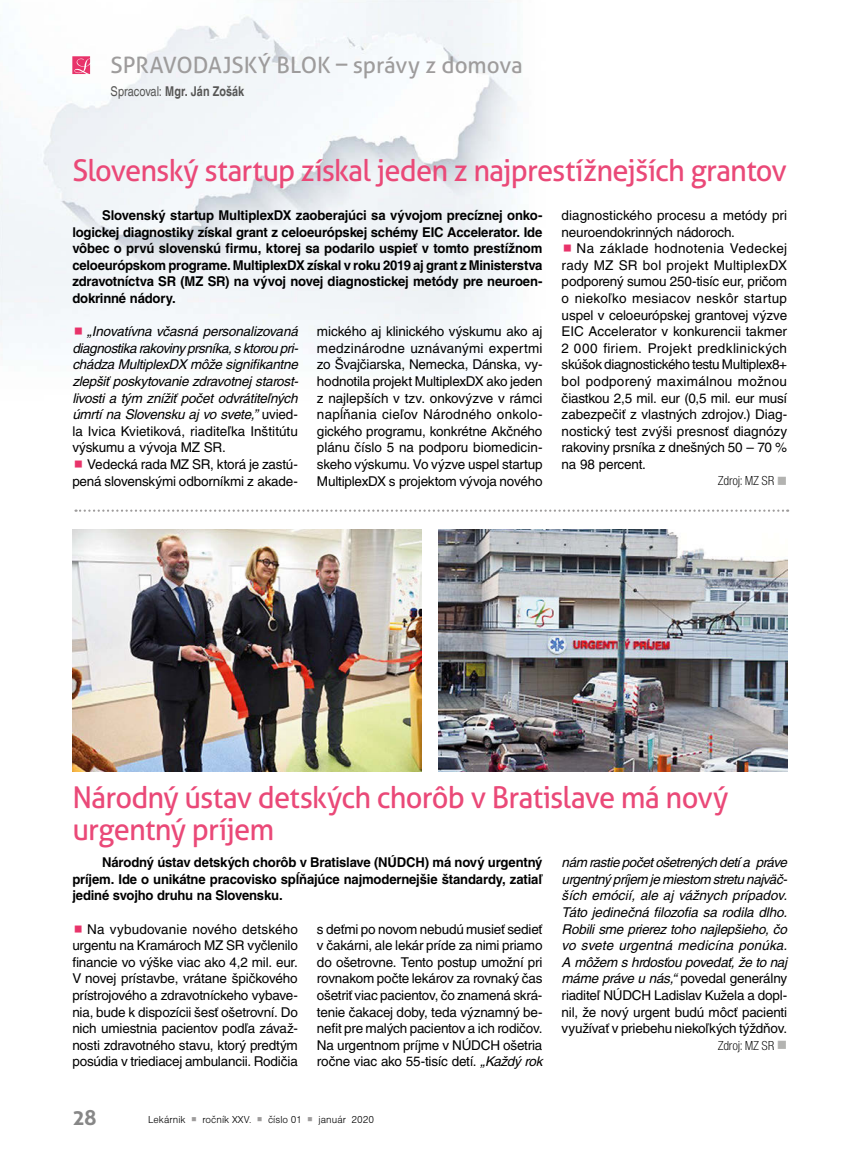
<style>
.page{position:relative;width:851px;height:1149px;background:#fff}
.page>*{position:absolute;margin:0;border:0;box-sizing:border-box;transform-origin:0 0}
.t1{font:30px/31.5px "Aller";letter-spacing:-.03em;color:#ea4978}
.t2{font:22.5px "Aller";letter-spacing:-.005em;color:#9e9c9c}
.t3{font:700 21px "Aller";color:#878787}
.t4{font:13.5px/16.6px "Helvetica CE";letter-spacing:-.015em;color:#000;text-align:justify}
.t5{font:italic 13.5px/16.6px "Helvetica CE";letter-spacing:-.02em;color:#000;text-align:justify}
.t6{font:700 13.5px/16.6px "Helvetica CE";letter-spacing:-.015em;color:#000;text-align:justify}
.t7{font:700 condensed 13.5px "Helvetica";letter-spacing:.005em;color:#575756}
.t8{font:13.5px "Nimbus San DEE Ligh Cond";letter-spacing:-.02em;color:#000}
.t9{font:10.5px "Nimbus San DEE Ligh";letter-spacing:.005em;color:#000}
.s1{font-weight:400}
.s2{font-style:normal}
.s3{color:#b3b3b1}
.s4{font-style:italic}
.s5{color:#9e9c9c}
</style>
<div class="page">
<img style="left:0;top:0;width:516px;height:357px">
<img style="left:72px;top:529px;width:349px;height:241px">
<img style="left:438px;top:529px;width:349px;height:241px">
<svg style="left:75px;top:509px;width:713px;height:2px"></svg>
<svg style="left:72px;top:56px;width:18px;height:18px"></svg>
<svg style="left:75px;top:327px;width:22px;height:10px"></svg>
<h2 class="t2" style="left:111px;top:52px;width:414px">SPRAVODAJSKÝ BLOK – správy z domova</h2>
<p class="t7" style="left:111px;top:83px;width:135px"><span class="s1">Spracoval:</span> Mgr. Ján Zošák</p>
<h1 class="t1" style="left:72px;top:155px;width:716px">Slovenský startup získal jeden z najprestížnejších grantov</h1>
<p class="t6" style="left:72px;top:208px;width:471px;text-indent:30px">Slovenský startup MultiplexDX zaoberajúci sa vývojom precíznej onko&shy;logickej diagnostiky získal grant z celoeurópskej schémy EIC Accelerator. Ide vôbec o prvú slovenskú firmu, ktorej sa podarilo uspieť v tomto prestížnom celoeurópskom programe. MultiplexDX získal v roku 2019 aj grant z Ministerstva zdravotníctva SR (MZ SR) na vývoj novej diagnostickej metódy pre neuroen&shy;dokrinné nádory.</p>
<p class="t5" style="left:72px;top:324px;width:227px;text-indent:15px">„Inovatívna včasná personalizovaná diagnostika rakoviny prsníka, s ktorou pri&shy;chádza MultiplexDX môže signifikantne zlepšiť poskytovanie zdravotnej starost&shy;livosti a tým znížiť počet odvrátiteľných úmrtí na Slovensku aj vo svete,” <span class="s2">uvied&shy;la Ivica Kvietiková, riaditeľka Inštitútu výskumu a vývoja MZ SR.</span></p>
<p class="t4" style="left:72px;top:457px;width:227px;text-align:right">Vedecká rada MZ SR, ktorá je zastú&shy;pená slovenskými odborníkmi z akade-</p>
<p class="t4" style="left:317px;top:324px;width:227px">mického aj klinického výskumu ako aj medzinárodne uznávanými expertmi zo Švajčiarska, Nemecka, Dánska, vy&shy;hodnotila projekt MultiplexDX ako jeden z najlepších v tzv. onkovýzve v rámci napĺňania cieľov Národného onkolo&shy;gického programu, konkrétne Akčného plánu číslo 5 na podporu biomedicin&shy;skeho výskumu. Vo výzve uspel startup MultiplexDX s projektom vývoja nového</p>
<p class="t4" style="left:561px;top:208px;width:227px">diagnostického procesu a metódy pri neuroendokrinných nádoroch.</p>
<p class="t4" style="left:561px;top:241px;width:227px;text-indent:15px">Na základe hodnotenia Vedeckej rady MZ SR bol projekt MultiplexDX podporený sumou 250-tisíc eur, pričom o niekoľko mesiacov neskôr startup uspel v celoeurópskej grantovej výzve EIC Accelerator v konkurencii takmer 2 000 firiem. Projekt predklinických skúšok diagnostického testu Multiplex8+ bol podporený maximálnou možnou čiastkou 2,5 mil. eur (0,5 mil. eur musí zabezpečiť z vlastných zdrojov.) Diag&shy;nostický test zvýši presnosť diagnózy rakoviny prsníka z dnešných 50 – 70 % na 98 percent.</p>
<p class="t8" style="left:717px;top:476px;width:71px">Zdroj: MZ SR <span class="s3">■</span></p>
<h1 class="t1" style="left:72px;top:782px;width:657px">Národný ústav detských chorôb v Bratislave má nový urgentný príjem</h1>
<p class="t6" style="left:72px;top:855px;width:471px;text-indent:30px">Národný ústav detských chorôb v Bratislave (NÚDCH) má nový urgentný príjem. Ide o unikátne pracovisko spĺňajúce najmodernejšie štandardy, zatiaľ jediné svojho druhu na Slovensku.</p>
<p class="t4" style="left:72px;top:921px;width:227px;text-indent:15px">Na vybudovanie nového detského urgentu na Kramároch MZ SR vyčlenilo financie vo výške viac ako 4,2 mil. eur.<br>V novej prístavbe, vrátane špičkového prístrojového a zdravotníckeho vybave&shy;nia, bude k dispozícii šesť ošetrovní. Do nich umiestnia pacientov podľa závaž&shy;nosti zdravotného stavu, ktorý predtým posúdia v triediacej ambulancii. Rodičia</p>
<p class="t4" style="left:317px;top:921px;width:227px">s deťmi po novom nebudú musieť sedieť v čakárni, ale lekár príde za nimi priamo do ošetrovne. Tento postup umožní pri rovnakom počte lekárov za rovnaký čas ošetriť viac pacientov, čo znamená skrá&shy;tenie čakacej doby, teda významný be&shy;nefit pre malých pacientov a ich rodičov.<br>Na urgentnom príjme v NÚDCH ošetria ročne viac ako 55-tisíc detí. <span class="s4">„Každý rok</span></p>
<h3 class="t3" style="left:72px;top:1105px;width:26px">28</h3>
<p class="t9" style="left:148px;top:1115px;width:228px">Lekárnik <span class="s5">○</span> ročník XXV. <span class="s5">○</span> číslo 01 <span class="s5">○</span> január 2020</p>
<p class="t5" style="left:561px;top:855px;width:227px">nám rastie počet ošetrených detí a práve urgentný príjem je miestom stretu najväč&shy;ších emócií, ale aj vážnych prípadov.<br>Táto jedinečná filozofia sa rodila dlho.<br>Robili sme prierez toho najlepšieho, čo vo svete urgentná medicína ponúka.<br>A môžem s hrdosťou povedať, že to naj máme práve u nás,“ <span class="s2">povedal generálny riaditeľ NÚDCH Ladislav Kužela a dopl&shy;nil, že nový urgent budú môcť pacienti využívať v priebehu niekoľkých týždňov.</span></p>
<p class="t8" style="left:717px;top:1040px;width:71px">Zdroj: MZ SR <span class="s3">■</span></p>
</div>
